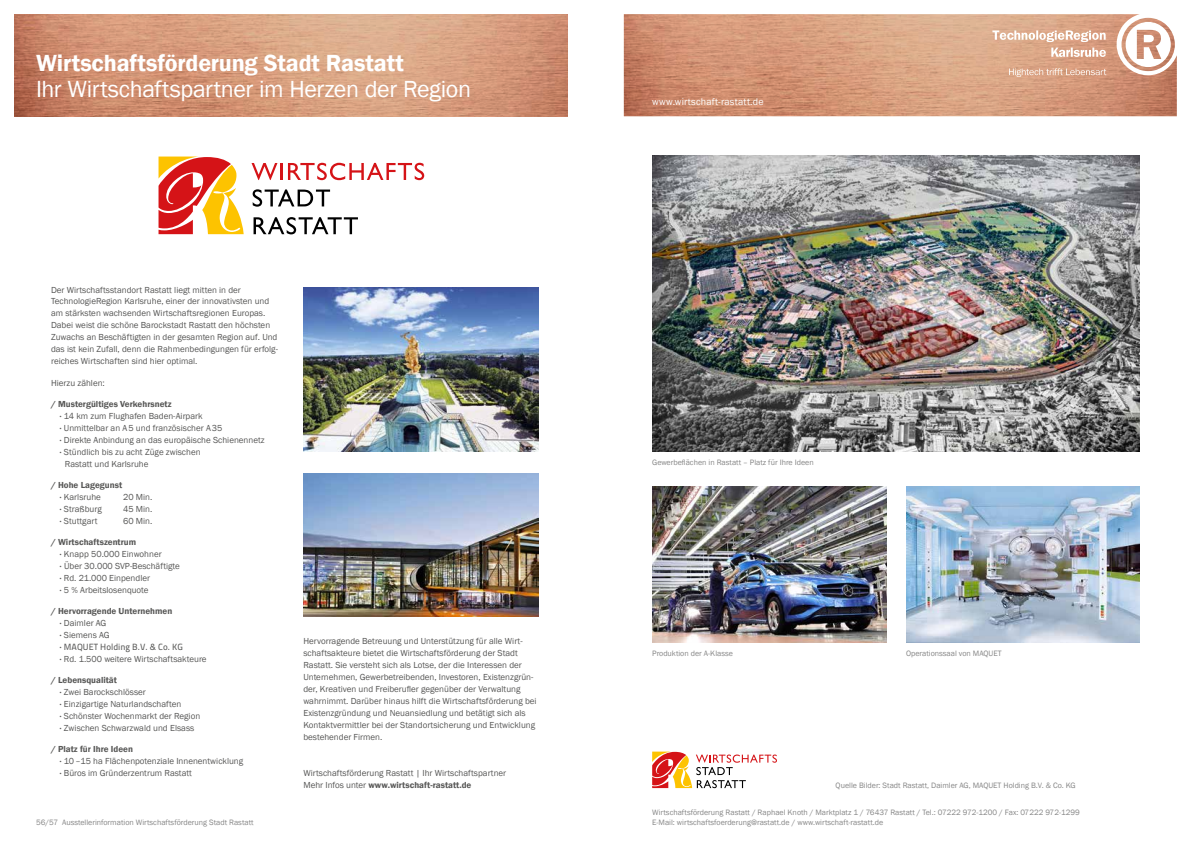
<style>
.page{position:relative;width:1191px;height:842px;background:#fff}
.page>*{position:absolute;margin:0;border:0;box-sizing:border-box;transform-origin:0 0}
.t1{font:24px "Franklin Gothic";letter-spacing:-.015em;color:#fff}
.t2{font:600 24px "Franklin Gothic";letter-spacing:-.005em;color:#fff}
.t3{font:10px "Franklin Gothic";letter-spacing:.02em;color:#fff}
.t4{font:9px/12px "Franklin Gothic";color:#575756}
.t5{font:600 9px/12px "Franklin Gothic";color:#575756}
.t6{font:9px "Titillium Maps 26 L 500 wt";color:#575756}
.t7{font:8px "Franklin Gothic";color:#878787}
.s1{font-family:"Frutiger LT";font-weight:700;font-stretch:condensed}
.s2{font-weight:400}
.s3{font-weight:600}
</style>
<div class="page">
<svg style="left:624px;top:14px;width:552px;height:102px;background:#d59e81"></svg>
<svg style="left:14px;top:14px;width:553px;height:102px;background:#d39879"></svg>
<img style="left:906px;top:486px;width:234px;height:156px">
<img style="left:652px;top:486px;width:234px;height:156px">
<img style="left:652px;top:156px;width:488px;height:296px">
<img style="left:303px;top:473px;width:236px;height:144px">
<img style="left:303px;top:287px;width:236px;height:165px">
<svg style="left:652px;top:752px;width:125px;height:36px"></svg>
<svg style="left:253px;top:189px;width:77px;height:18px"></svg>
<svg style="left:253px;top:217px;width:105px;height:17px"></svg>
<svg style="left:158px;top:157px;width:86px;height:77px"></svg>
<svg style="left:251px;top:163px;width:26px;height:17px"></svg>
<hr style="left:280px;top:163px;width:3px;height:17px;background:#d51317">
<svg style="left:288px;top:163px;width:136px;height:17px"></svg>
<h1 class="t2" style="left:36px;top:48px;width:369px">Wіrtschaftsförderung Stadt Rastatt</h1>
<h1 class="t1" style="left:36px;top:74px;width:436px">Ihr Wirtschaftspartner im Herzen der Region</h1>
<p class="t4" style="left:51px;top:284px;width:228px">Der Wirtschaftsstandort Rastatt liegt mitten in der TechnologieRegion Karlsruhe, einer der innovativsten und am stärksten wachsenden Wirtschaftsregionen Europas.<br>Dabei weist die schöne Barockstadt Rastatt den höchsten Zuwachs an Beschäftigten in der gesamten Region auf. Und das ist kein Zufall, denn die Rahmenbedingungen für erfolg&shy;reiches Wirtschaften sind hier optimal.</p>
<p class="t4" style="left:51px;top:378px;width:55px">Hierzu zählen:</p>
<p class="t5" style="left:51px;top:398px;width:122px">/ Mustergültiges Verkehrsnetz</p>
<p class="t4" style="left:59px;top:410px;width:145px"><span class="s1">·</span> 14 km zum Flughafen Baden-Airpark</p>
<p class="t4" style="left:59px;top:422px;width:164px"><span class="s1">·</span> Unmittelbar an A5 und französischer A35</p>
<p class="t4" style="left:59px;top:434px;width:207px"><span class="s1">·</span> Direkte Anbindung an das europäische Schienennetz</p>
<p class="t4" style="left:59px;top:446px;width:143px"><span class="s1">·</span> Stündlich bis zu acht Züge zwischen</p>
<p class="t4" style="left:65px;top:458px;width:85px">Rastatt und Karlsruhe</p>
<p class="t5" style="left:59px;top:479px;width:64px;text-indent:-8px">/ Hohe Lagegunst <span class="s1">·</span> <span class="s2">Karlsruhe</span></p>
<p class="t4" style="left:123px;top:491px;width:31px">20 Min.</p>
<p class="t4" style="left:59px;top:503px;width:44px"><span class="s1">·</span> Straßburg</p>
<p class="t4" style="left:123px;top:503px;width:31px">45 Min.</p>
<p class="t4" style="left:59px;top:515px;width:39px"><span class="s1">·</span> Stuttgart</p>
<p class="t4" style="left:123px;top:515px;width:31px">60 Min.</p>
<p class="t4" style="left:59px;top:536px;width:122px;text-indent:-8px"><span class="s3">/ Wirtschaftszentrum<br></span><span class="s1">·</span> Knapp 50.000 Einwohner<br><span class="s1">·</span> Über 30.000 SVP-Beschäftigte <span class="s1">·</span> Rd. 21.000 Einpendler<br><span class="s1">·</span> 5 % Arbeitslosenquote</p>
<p class="t5" style="left:59px;top:605px;width:114px;text-indent:-8px">/ Hervorragende Unternehmen <span class="s1">·</span> <span class="s2">Daimler AG<br></span><span class="s1">·</span> <span class="s2">Siemens AG</span></p>
<p class="t6" style="left:59px;top:640px;width:125px"><span class="s1">·</span> MAQUET Holding B.V. &amp; Co. KG</p>
<p class="t4" style="left:59px;top:653px;width:149px"><span class="s1">·</span> Rd. 1.500 weitere Wirtschaftsakteure</p>
<p class="t4" style="left:59px;top:674px;width:142px;text-indent:-8px"><span class="s3">/ Lebensqualität<br></span><span class="s1">·</span> Zwei Barockschlösser<br><span class="s1">·</span> Einzigartige Naturlandschaften<br><span class="s1">·</span> Schönster Wochenmarkt der Region <span class="s1">·</span> Zwischen Schwarzwald und Elsass</p>
<p class="t4" style="left:59px;top:743px;width:185px;text-indent:-8px"><span class="s3">/ Platz für Ihre Ideen<br></span><span class="s1">·</span> 10–15 ha Flächenpotenziale Innenentwicklung <span class="s1">·</span> Büros im Gründerzentrum Rastatt</p>
<p class="t4" style="left:303px;top:635px;width:235px">Hervorragende Betreuung und Unterstützung für alle Wirt&shy;schaftsakteure bietet die Wirtschaftsförderung der Stadt Rastatt. Sie versteht sich als Lotse, der die Interessen der Unternehmen, Gewerbetreibenden, Investoren, Existenzgrün&shy;der, Kreativen und Freiberufler gegenüber der Verwaltung wahrnimmt. Darüber hinaus hilft die Wirtschaftsförderung bei Existenzgründung und Neuansiedlung und betätigt sich als Kontaktvermittler bei der Standortsicherung und Entwicklung bestehender Firmen.</p>
<p class="t4" style="left:303px;top:767px;width:204px">Wirtschaftsförderung Rastatt | Ihr Wirtschaftspartner<br>Mehr Infos unter <span class="s3">www.wirtschaft-rastatt.de</span></p>
<p class="t3" style="left:652px;top:95px;width:113px">www.wirtschaft-rastatt.de</p>
<p class="t7" style="left:652px;top:457px;width:163px">Gewerbeflächen in Rastatt – Platz für Ihre Ideen</p>
<p class="t7" style="left:652px;top:648px;width:82px">Produktion der A-Klasse</p>
<p class="t7" style="left:906px;top:648px;width:97px">Operationssaal von MAQUET</p>
<p class="t7" style="left:835px;top:780px;width:242px">Quelle Bilder: Stadt Rastatt, Daimler AG, MAQUET Holding B.V. &amp; Co. KG</p>
<p class="t7" style="left:652px;top:807px;width:429px">Wirtschaftsförderung Rastatt / Raphael Knoth / Marktplatz 1 / 76437 Rastatt / Tel.: 07222 972-1200 / Fax: 07222 972-1299</p>
<p class="t7" style="left:36px;top:817px;width:219px">56/57 Ausstellerinformation Wirtschaftsförderung Stadt Rastatt</p>
<p class="t7" style="left:652px;top:817px;width:232px">E-Mail: wirtschaftsfoerderung@rastatt.de / www.wirtschaft-rastatt.de</p>
</div>
